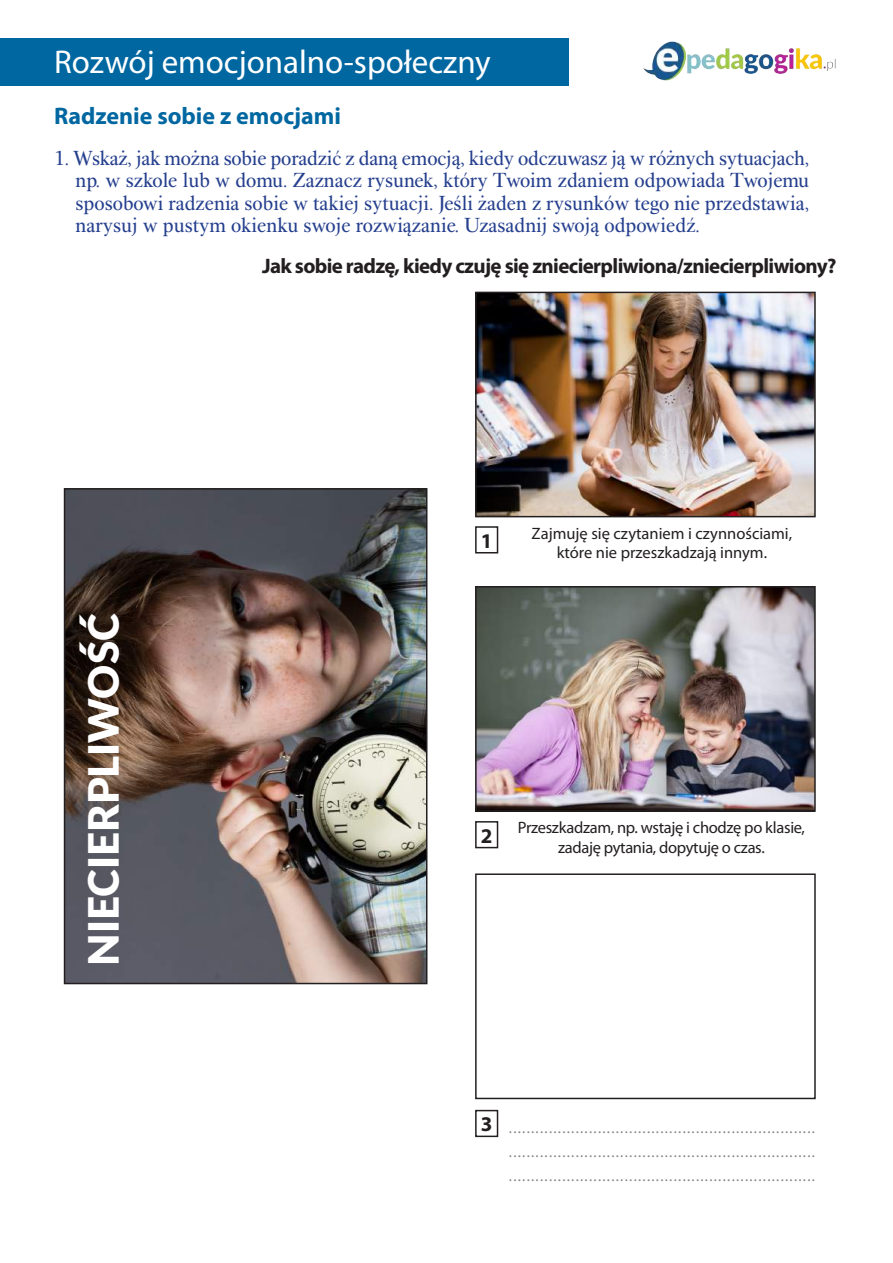
<style>
.page{position:relative;width:893px;height:1263px;background:#fff}
.page>*{position:absolute;margin:0;border:0;box-sizing:border-box;transform-origin:0 0}
.t1{font:900 42px "Lato";color:#fff}
.t2{font:33px "Myriad Pro";color:#fff}
.t3{font:700 24px "Myriad Pro";color:#0167a1}
.t4{font:21px/22.5px "EFN Alpha";color:#253f8e;text-align:justify}
.t5{font:700 21px "Myriad Pro";letter-spacing:-.03em;color:#231f20}
.t6{font:16.5px/19.8px "Myriad Pro";letter-spacing:-.01em;color:#231f20;text-align:center}
.t7{font:15px/24px "Myriad Pro";color:#808285;text-align:justify}
.s1{font-weight:700;font-size:21px}
</style>
<div class="page">
<div style="left:0;top:38px;width:568px;height:48px;background:#0167a1"></div>
<img style="left:643px;top:41px;width:193px;height:40px">
<img style="left:67px;top:491px;width:357px;height:490px">
<div style="left:64px;top:488px;width:363px;height:496px;border:2px solid #231f20"></div>
<div style="left:475px;top:526px;width:23px;height:27px;border:2px solid #231f20"></div>
<div style="left:475px;top:1110px;width:23px;height:27px;border:2px solid #231f20"></div>
<img style="left:478px;top:295px;width:335px;height:219px">
<div style="left:475px;top:292px;width:341px;height:225px;border:2px solid #231f20"></div>
<div style="left:475px;top:873px;width:341px;height:226px;border:2px solid #231f20"></div>
<img style="left:478px;top:589px;width:335px;height:220px">
<div style="left:475px;top:586px;width:341px;height:226px;border:2px solid #231f20"></div>
<div style="left:475px;top:821px;width:23px;height:27px;border:2px solid #231f20"></div>
<h2 class="t2" style="left:54px;top:41px;width:438px">Rozwój emocjonalno-społeczny</h2>
<p class="t3" style="left:54px;top:100px;width:289px">Radzenie sobie z emocjami</p>
<p class="t4" style="left:76px;top:147px;width:735px;text-indent:-21px">1. Wskaż, jak można sobie poradzić z daną emocją, kiedy odczuwasz ją w różnych sytuacjach, np. w szkole lub w domu. Zaznacz rysunek, który Twoim zdaniem odpowiada Twojemu sposobowi radzenia sobie w takiej sytuacji. Jeśli żaden z rysunków tego nie przedstawia, narysuj w pustym okienku swoje rozwiązanie. Uzasadnij swoją odpowiedź.</p>
<p class="t5" style="left:262px;top:252px;width:576px">Jak sobie radzę, kiedy czuję się zniecierpliwiona/zniecierpliwiony?</p>
<h1 class="t1" style="left:72px;top:966px;width:354px;rotate:-90deg">NIECIERPLIWOŚĆ</h1>
<p class="t5" style="left:481px;top:527px;width:13px">1</p>
<p class="t6" style="left:532px;top:523px;width:262px">Zajmuję się czytaniem i czynnościami, które nie przeszkadzają innym.</p>
<p class="t6" style="left:558px;top:818px;width:248px;text-align:left;text-indent:-77px"><span class="s1">2</span> Przeszkadzam, np. wstaję i chodzę po klasie, zadaję pytania, dopytuję o czas.</p>
<p class="t5" style="left:481px;top:1110px;width:13px">3</p>
<p class="t7" style="left:509px;top:1115px;width:308px">..................................................................... ..................................................................... .....................................................................</p>
</div>
